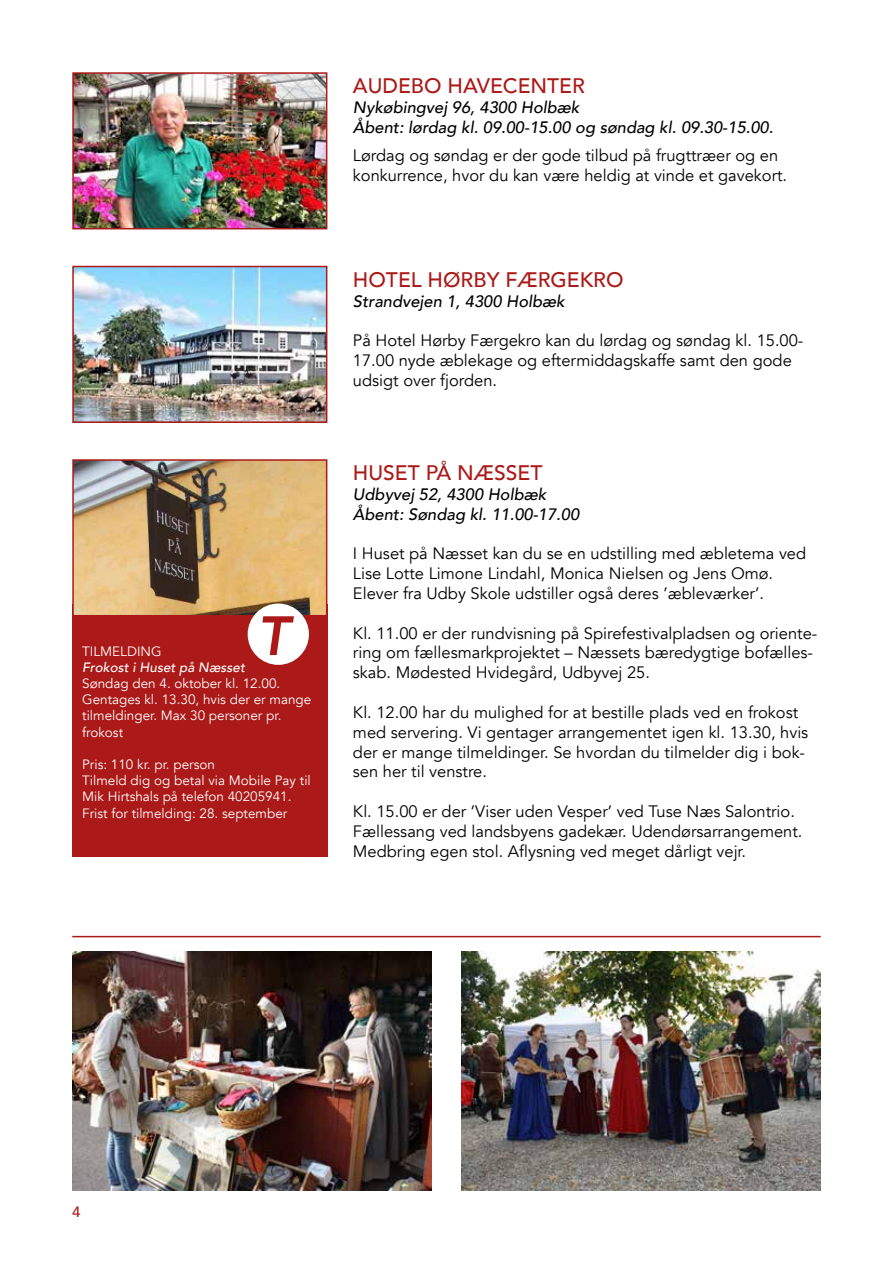
<style>
.page{position:relative;width:893px;height:1263px;background:#fff}
.page>*{position:absolute;margin:0;border:0;box-sizing:border-box;transform-origin:0 0}
.t1{font:italic 800 54.75px "Avenir";color:#ab1a18}
.t2{font:500 21px "Avenir";color:#ab1a18}
.t3{font:16.5px/19.8px "Avenir";color:#000}
.t4{font:italic 500 16.5px/19.8px "Avenir";color:#000}
.t5{font:500 15px "Avenir";color:#ab1a18}
.t6{font:13.5px/16.2px "Avenir";color:#fff}
.t7{font:italic 500 13.5px "Avenir";color:#fff}
</style>
<div class="page">
<img style="left:75px;top:75px;width:249px;height:151px">
<div style="left:72px;top:72px;width:255px;height:157px;border:2px solid #ab1a18"></div>
<img style="left:75px;top:269px;width:249px;height:151px">
<div style="left:72px;top:266px;width:255px;height:157px;border:2px solid #ab1a18"></div>
<div style="left:72px;top:604px;width:255px;height:253px;background:#ab1a18"></div>
<img style="left:75px;top:462px;width:249px;height:151px">
<div style="left:72px;top:459px;width:255px;height:157px;border:2px solid #ab1a18"></div>
<div style="left:248px;top:603px;width:61px;height:62px;background:#fff;border-radius:50%"></div>
<img style="left:72px;top:951px;width:360px;height:240px">
<img style="left:461px;top:951px;width:360px;height:240px">
<hr style="left:72px;top:936px;width:749px;height:1px;background:#ab1a18">
<h1 class="t1" style="left:257px;top:603px;width:33px">T</h1>
<p class="t6" style="left:82px;top:643px;width:81px">TILMELDING</p>
<p class="t7" style="left:82px;top:659px;width:164px">Frokost i Huset på Næsset</p>
<p class="t6" style="left:82px;top:675px;width:231px">Søndag den 4. oktober kl. 12.00.<br>Gentages kl. 13.30, hvis der er mange tilmeldinger. Max 30 personer pr. frokost</p>
<p class="t6" style="left:82px;top:756px;width:230px">Pris: 110 kr. pr. person<br>Tilmeld dig og betal via Mobile Pay til Mik Hirtshals på telefon 40205941.<br>Frist for tilmelding: 28. september</p>
<p class="t2" style="left:353px;top:68px;width:233px">AUDEBO HAVECENTER</p>
<p class="t4" style="left:353px;top:98px;width:422px">Nykøbingvej 96, 4300 Holbæk<br>Åbent: lørdag kl. 09.00-15.00 og søndag kl. 09.30-15.00.</p>
<p class="t3" style="left:353px;top:146px;width:436px">Lørdag og søndag er der gode tilbud på frugttræer og en konkurrence, hvor du kan være heldig at vinde et gavekort.</p>
<p class="t2" style="left:353px;top:261px;width:272px">HOTEL HØRBY FÆRGEKRO</p>
<p class="t4" style="left:353px;top:291px;width:213px">Strandvejen 1, 4300 Holbæk</p>
<p class="t3" style="left:353px;top:331px;width:452px">På Hotel Hørby Færgekro kan du lørdag og søndag kl. 15.00-<br>17.00 nyde æblekage og eftermiddagskaffe samt den gode udsigt over fjorden.</p>
<p class="t2" style="left:353px;top:455px;width:191px">HUSET PÅ NÆSSET</p>
<p class="t4" style="left:353px;top:485px;width:228px">Udbyvej 52, 4300 Holbæk<br>Åbent: Søndag kl. 11.00-17.00</p>
<p class="t3" style="left:353px;top:544px;width:455px">I Huset på Næsset kan du se en udstilling med æbletema ved<br>Lise Lotte Limone Lindahl, Monica Nielsen og Jens Omø.<br>Elever fra Udby Skole udstiller også deres ’æbleværker’.</p>
<p class="t3" style="left:353px;top:623px;width:466px">Kl. 11.00 er der rundvisning på Spirefestivalpladsen og oriente&shy;ring om fællesmarkprojektet – Næssets bæredygtige bofælles&shy;skab. Mødested Hvidegård, Udbyvej 25.</p>
<p class="t3" style="left:353px;top:703px;width:457px">Kl. 12.00 har du mulighed for at bestille plads ved en frokost med servering. Vi gentager arrangementet igen kl. 13.30, hvis der er mange tilmeldinger. Se hvordan du tilmelder dig i bok&shy;sen her til venstre.</p>
<p class="t3" style="left:353px;top:802px;width:451px">Kl. 15.00 er der ’Viser uden Vesper’ ved Tuse Næs Salontrio.<br>Fællessang ved landsbyens gadekær. Udendørsarrangement.<br>Medbring egen stol. Aflysning ved meget dårligt vejr.</p>
<p class="t5" style="left:72px;top:1199px;width:10px">4</p>
</div>
